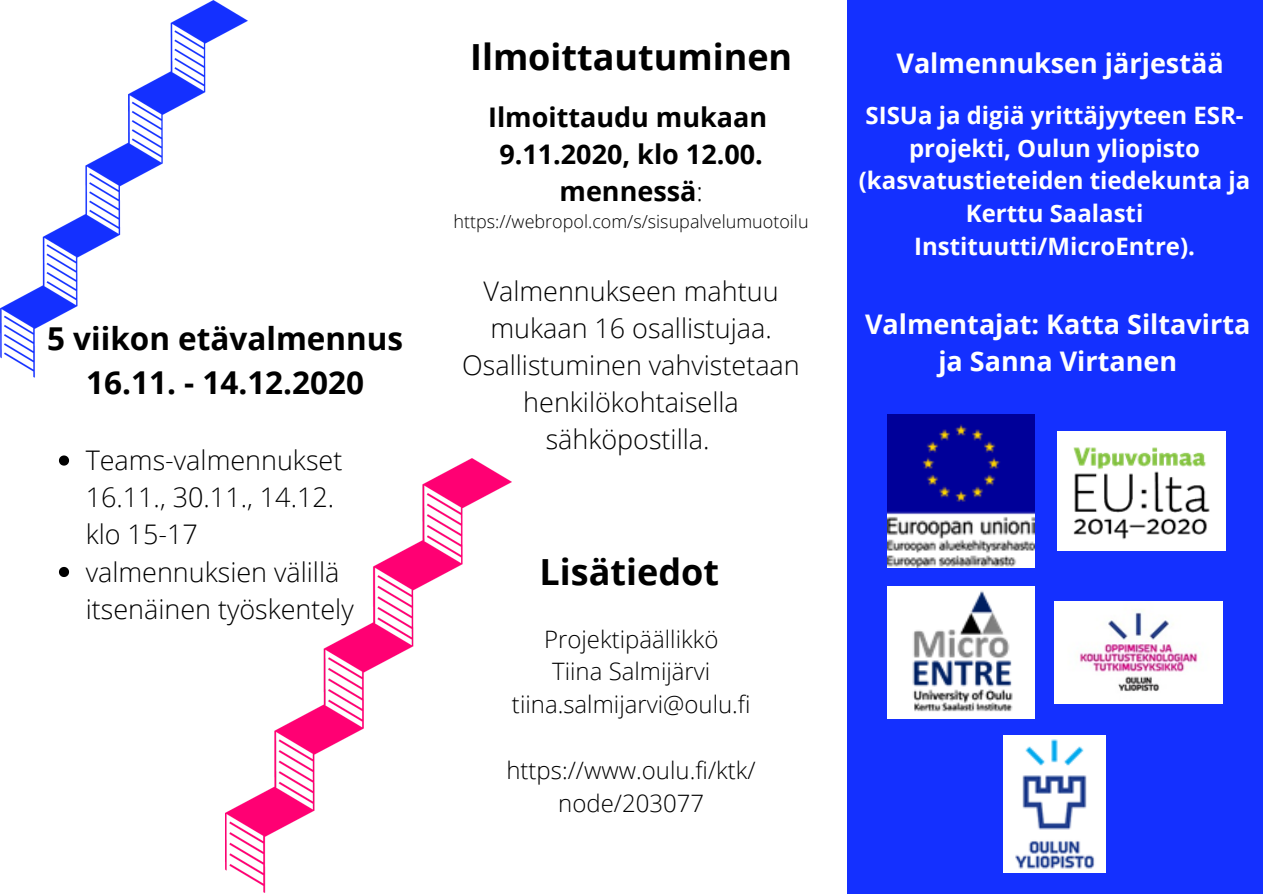
<style>
.page{position:relative;width:1263px;height:894px;background:#fff}
.page>*{position:absolute;margin:0;border:0;box-sizing:border-box;transform-origin:0 0}
.t1{font:700 36px "Open Sans";color:#000}
.t2{font:700 31.5px/43.8px "Open Sans";color:#000;text-align:center}
.t3{font:300 27px/37px "Open Sans";color:#000}
.t4{font:700 27px/37px "Open Sans";color:#fff;text-align:center}
.t5{font:700 27px/37px "Open Sans";color:#000;text-align:center}
.t6{font:700 24px/32.5px "Open Sans";color:#fff;text-align:center}
.t7{font:300 24px/32.5px "Open Sans";color:#000;text-align:center}
.t8{font:300 18px "Open Sans";color:#000}
.s1{font-weight:300}
</style>
<div class="page">
<div style="left:0;top:0;width:1263px;height:893px;background:#1430ff"></div>
<div style="left:0;top:0;width:847px;height:893px;background:#fff"></div>
<img style="left:887px;top:414px;width:148px;height:153px">
<img style="left:1058px;top:431px;width:167px;height:119px">
<img style="left:1004px;top:735px;width:101px;height:137px">
<img style="left:887px;top:586px;width:148px;height:132px">
<img style="left:1054px;top:601px;width:168px;height:102px">
<svg style="left:59px;top:455px;width:10px;height:10px"></svg>
<svg style="left:59px;top:566px;width:10px;height:11px"></svg>
<img style="left:225px;top:458px;width:286px;height:434px">
<img style="left:0;top:0;width:247px;height:377px">
<p class="t2" style="left:47px;top:315px;width:358px">5 viikon etävalmennus<br>16.11. - 14.12.2020</p>
<p class="t3" style="left:86px;top:441px;width:258px">Teams-valmennukset<br>16.11., 30.11., 14.12.</p>
<p class="t3" style="left:86px;top:515px;width:114px">klo 15-17</p>
<p class="t3" style="left:86px;top:552px;width:270px">valmennuksien välillä itsenäinen työskentely</p>
<h1 class="t1" style="left:470px;top:32px;width:324px">Ilmoittautuminen</h1>
<p class="t5" style="left:488px;top:98px;width:281px">Ilmoittaudu mukaan<br>9.11.2020, klo 12.00. mennessä<span class="s1">:</span></p>
<p class="t8" style="left:453px;top:209px;width:357px">https://webropol.com/s/sisupalvelumuotoilu</p>
<p class="t3" style="left:462px;top:271px;width:339px;text-align:center">Valmennukseen mahtuu mukaan 16 osallistujaa.<br>Osallistuminen vahvistetaan henkilökohtaisella sähköpostilla.</p>
<h1 class="t1" style="left:540px;top:546px;width:181px">Lisätiedot</h1>
<p class="t7" style="left:512px;top:622px;width:240px">Projektipäällikkö<br>Tiina Salmijärvi tiina.salmijarvi@oulu.fi</p>
<p class="t7" style="left:506px;top:753px;width:251px">https://www.oulu.fi/ktk/ node/203077</p>
<p class="t4" style="left:896px;top:44px;width:329px">Valmennuksen järjestää</p>
<p class="t6" style="left:859px;top:98px;width:393px">SISUa ja digiä yrittäjyyteen ESR&shy;projekti, Oulun yliopisto (kasvatustieteiden tiedekunta ja<br>Kerttu Saalasti<br>Instituutti/MicroEntre).</p>
<p class="t4" style="left:865px;top:304px;width:387px">Valmentajat: Katta Siltavirta ja Sanna Virtanen</p>
</div>
